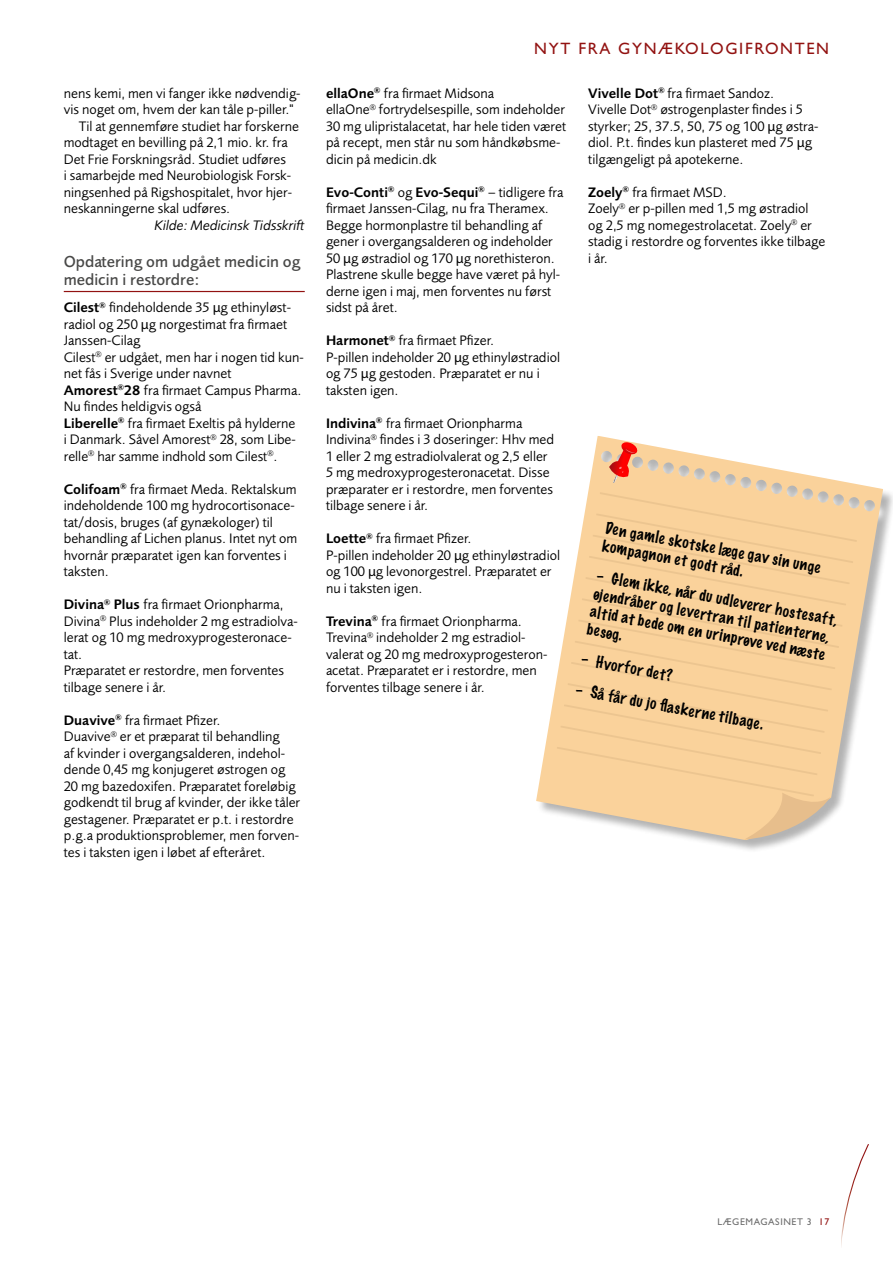
<style>
.page{position:relative;width:893px;height:1263px;background:#fff}
.page>*{position:absolute;margin:0;border:0;box-sizing:border-box;transform-origin:0 0}
.t1{font:500 16.5px/18px "Foundry Sans";color:#484847}
.t2{font:16.5px "Gill Sans Std";letter-spacing:.1em;color:#921211}
.t3{font:100 15px/18.3px "Marker Felt";color:#000}
.t4{font:14.25px/16.5px "Foundry Sans";color:#000}
.t5{font:italic 14.25px "Foundry Sans";color:#000}
.t6{font:9.75px "Gill Sans Std";letter-spacing:.06em;color:#6e6e6e}
.s1{font-weight:600}
.s2{font-family:"Myriad Pro"}
.s3{color:#921211}
</style>
<div class="page">
<svg style="left:841px;top:1144px;width:28px;height:103px"></svg>
<div style="left:537px;top:437px;width:356px;height:416px;background:#000;opacity:.3"></div>
<svg style="left:536px;top:436px;width:347px;height:404px"></svg>
<svg style="left:557px;top:492px;width:300px;height:348px;background:#f7d3a2"></svg>
<svg style="left:609px;top:442px;width:29px;height:41px"></svg>
<hr style="left:64px;top:291px;width:241px;height:1px;background:#921211">
<p class="t4" style="left:64px;top:85px;width:238px">nens kemi, men vi fanger ikke nødvendig-</p>
<p class="t4" style="left:64px;top:101px;width:231px">vis noget om, hvem der kan tåle p-piller."</p>
<p class="t4" style="left:79px;top:118px;width:222px">Til at gennemføre studiet har forskerne</p>
<p class="t4" style="left:64px;top:134px;width:225px">modtaget en bevilling på 2,1 mio. kr. fra</p>
<p class="t4" style="left:64px;top:151px;width:224px">Det Frie Forskningsråd. Studiet udføres</p>
<p class="t4" style="left:64px;top:167px;width:229px">i samarbejde med Neurobiologisk Forsk-</p>
<p class="t4" style="left:64px;top:184px;width:230px">ningsenhed på Rigshospitalet, hvor hjer-</p>
<p class="t4" style="left:64px;top:200px;width:168px">neskanningerne skal udføres.</p>
<p class="t5" style="left:154px;top:217px;width:152px">Kilde: Medicinsk Tidsskrift</p>
<p class="t1" style="left:64px;top:252px;width:238px">Opdatering om udgået medicin og medicin i restordre:</p>
<p class="t4" style="left:64px;top:299px;width:242px"><span class="s1">Cilest</span><sup>®</sup> findeholdende 35 <span class="s2">µ</span>g ethinyløst&shy;radiol og 250 <span class="s2">µ</span>g norgestimat fra firmaet Janssen-Cilag<br>Cilest<sup>®</sup> er udgået, men har i nogen tid kun&shy;net fås i Sverige under navnet <span class="s1">Amorest</span><sup>®</sup><span class="s1">28</span> fra firmaet Campus Pharma.<br>Nu findes heldigvis også<br><span class="s1">Liberelle</span><sup>®</sup> fra firmaet Exeltis på hylderne<br>i Danmark. Såvel Amorest<sup>®</sup> 28, som Libe&shy;relle<sup>®</sup> har samme indhold som Cilest<sup>®</sup>.</p>
<p class="t4" style="left:64px;top:481px;width:235px"><span class="s1">Colifoam</span><sup>®</sup> fra firmaet Meda. Rektalskum indeholdende 100 mg hydrocortisonace&shy;tat/dosis, bruges (af gynækologer) til behandling af Lichen planus. Intet nyt om hvornår præparatet igen kan forventes i taksten.</p>
<p class="t4" style="left:64px;top:596px;width:236px"><span class="s1">Divina</span><sup>®</sup> <span class="s1">Plus</span> fra firmaet Orionpharma,<br>Divina<sup>®</sup> Plus indeholder 2 mg estradiolva&shy;lerat og 10 mg medroxyprogesteronace&shy;tat.<br>Præparatet er restordre, men forventes tilbage senere i år.</p>
<p class="t4" style="left:64px;top:712px;width:238px"><span class="s1">Duavive</span><sup>®</sup> fra firmaet Pfizer.<br>Duavive<sup>®</sup> er et præparat til behandling<br>af kvinder i overgangsalderen, indehol&shy;dende 0,45 mg konjugeret østrogen og 20 mg bazedoxifen. Præparatet foreløbig godkendt til brug af kvinder, der ikke tåler gestagener. Præparatet er p.t. i restordre p.g.a produktionsproblemer, men forven&shy;tes i taksten igen i løbet af efteråret.</p>
<p class="t2" style="left:534px;top:39px;width:296px">NYT FRA GYNÆKOLOGIFRONTEN</p>
<p class="t4" style="left:326px;top:85px;width:242px"><span class="s1">ellaOne</span><sup>®</sup> fra firmaet Midsona<br>ellaOne<sup>®</sup> fortrydelsespille, som indeholder 30 mg ulipristalacetat, har hele tiden været på recept, men står nu som håndkøbsme&shy;dicin på medicin.dk</p>
<p class="t4" style="left:326px;top:184px;width:239px"><span class="s1">Evo-Conti</span><sup>®</sup> og <span class="s1">Evo-Sequi</span><sup>®</sup> – tidligere fra firmaet Janssen-Cilag, nu fra Theramex.<br>Begge hormonplastre til behandling af gener i overgangsalderen og indeholder 50 <span class="s2">µ</span>g østradiol og 170 <span class="s2">µ</span>g norethisteron.<br>Plastrene skulle begge have været på hyl&shy;derne igen i maj, men forventes nu først sidst på året.</p>
<p class="t4" style="left:326px;top:332px;width:236px"><span class="s1">Harmonet</span><sup>®</sup> fra firmaet Pfizer.<br>P-pillen indeholder 20 <span class="s2">µ</span>g ethinyløstradiol og 75 <span class="s2">µ</span>g gestoden. Præparatet er nu i taksten igen.</p>
<p class="t4" style="left:326px;top:415px;width:230px"><span class="s1">Indivina</span><sup>®</sup> fra firmaet Orionpharma Indivina<sup>®</sup> findes i 3 doseringer: Hhv med 1 eller 2 mg estradiolvalerat og 2,5 eller 5 mg medroxyprogesteronacetat. Disse præparater er i restordre, men forventes tilbage senere i år.</p>
<p class="t4" style="left:326px;top:530px;width:236px"><span class="s1">Loette</span><sup>®</sup> fra firmaet Pfizer.<br>P-pillen indeholder 20 <span class="s2">µ</span>g ethinyløstradiol og 100 <span class="s2">µ</span>g levonorgestrel. Præparatet er nu i taksten igen.</p>
<p class="t4" style="left:326px;top:613px;width:223px"><span class="s1">Trevina</span><sup>®</sup> fra firmaet Orionpharma.<br>Trevina<sup>®</sup> indeholder 2 mg estradiol&shy;valerat og 20 mg medroxyprogesteron&shy;acetat. Præparatet er i restordre, men forventes tilbage senere i år.</p>
<p class="t4" style="left:588px;top:85px;width:232px"><span class="s1">Vivelle Dot</span><sup>®</sup> fra firmaet Sandoz.<br>Vivelle Dot<sup>®</sup> østrogenplaster findes i 5 styrker; 25, 37.5, 50, 75 og 100 <span class="s2">µ</span>g østra&shy;diol. P.t. findes kun plasteret med 75 <span class="s2">µ</span>g tilgængeligt på apotekerne.</p>
<p class="t4" style="left:588px;top:184px;width:239px"><span class="s1">Zoely</span><sup>®</sup> fra firmaet MSD.<br>Zoely<sup>®</sup> er p-pillen med 1,5 mg østradiol og 2,5 mg nomegestrolacetat. Zoely<sup>®</sup> er stadig i restordre og forventes ikke tilbage i år.</p>
<p class="t3" style="left:608px;top:517px;width:220px;rotate:11deg">Den gamle skotske læge gav sin unge kompagnon et godt råd.</p>
<p class="t3" style="left:599px;top:565px;width:246px;rotate:11deg">– Glem ikke, når du udleverer hostesaft, øjendråber og levertran til patienterne, altid at bede om en urinprøve ved næste besøg.</p>
<p class="t3" style="left:583px;top:649px;width:94px;rotate:11deg">– Hvorfor det?</p>
<p class="t3" style="left:578px;top:679px;width:192px;rotate:11deg">– Så får du jo fl askerne tilbage.</p>
<p class="t6" style="left:718px;top:1216px;width:113px">LÆGEMAGASINET 3 <span class="s3">17</span></p>
</div>
